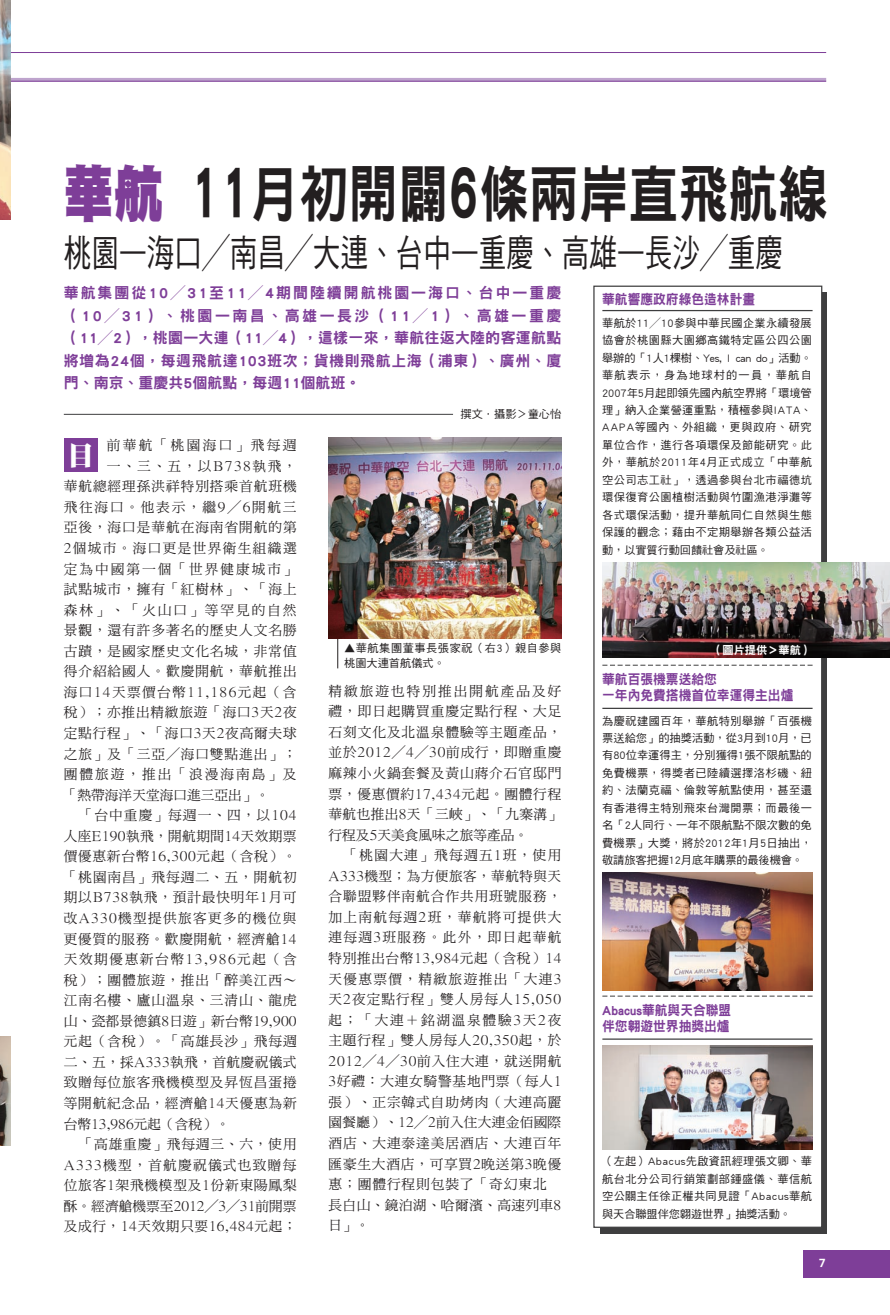
<style>
.page{position:relative;width:890px;height:1315px;background:#fff}
.page>*{position:absolute;margin:0;border:0;box-sizing:border-box;transform-origin:0 0}
.t1{font:62.25px "DF Hei Std W9";color:#231f20;scale:.8 1}
.t2{font:37.38px "DF Hei Std W5";color:#231f20;scale:.74 1}
.t3{font:26.38px "DF Ming Std W12";color:#fff}
.t4{font:15px/22.4px "DF Hei Std W9";letter-spacing:.035em;color:#7e3e98;text-align:justify}
.t5{font:13.75px "DF Ming Md HK BF";letter-spacing:.065em;color:#231f20}
.t6{font:13.75px "DF Ming Md HK BF";letter-spacing:.095em;color:#231f20}
.t7{font:13.75px "DF Ming Md HK BF";color:#231f20}
.t8{font:13.75px "DF Ming Md HK BF";letter-spacing:.14em;color:#231f20}
.t9{font:13.75px/16px "DF Hei Std W9";color:#7e3e98;scale:.93 1}
.t10{font:13.75px "DF Ming Md HK BF";letter-spacing:.025em;color:#231f20}
.t11{font:13.75px "DF Ming Md HK BF";letter-spacing:.09em;color:#231f20}
.t12{font:13.75px "DF Ming Md HK BF";letter-spacing:.04em;color:#231f20}
.t13{font:13.75px "DF Ming Md HK BF";letter-spacing:.015em;color:#231f20}
.t14{font:13.75px "DF Ming Md HK BF";letter-spacing:.03em;color:#231f20}
.t15{font:13.75px "DF Ming Md HK BF";letter-spacing:.125em;color:#231f20}
.t16{font:13.75px "DF Ming Md HK BF";letter-spacing:.11em;color:#231f20}
.t17{font:13.75px "DF Ming Md HK BF";letter-spacing:.105em;color:#231f20}
.t18{font:13.75px "DF Ming Md HK BF";letter-spacing:.165em;color:#231f20}
.t19{font:12.5px "DF Hei Std W9";color:#fff}
.t20{font:11.25px/17.5px "DF Hei Std W5";letter-spacing:.02em;color:#231f20;text-align:justify}
.t21{font:11.25px/15px "DF Hei Std W5";letter-spacing:.045em;color:#231f20}
.t22{font:11.25px "DF Hei Std W9";color:#fff}
.s1{font-family:"DF Hei Std W12";color:#7e3e98}
.s2{font-size:74.75px}
</style>
<div class="page">
<div style="left:803px;top:1249px;width:86px;height:28px;background:#7e3e98"></div>
<hr style="left:0;top:52px;width:826px;height:1px;background:#7e3e98">
<svg style="left:11px;top:78px;width:815px;height:3px;background:#b79ac7"></svg>
<hr style="left:0;top:81px;width:826px;height:1px;background:#7e3e98">
<div style="left:600px;top:292px;width:226px;height:941px;background:#3e3e3f"></div>
<div style="left:593px;top:285px;width:229px;height:942px;background:#fff;border:1px solid #3e3e3f"></div>
<hr style="left:602px;top:310px;width:210px;height:1px;background:#3e3e3f">
<div style="left:64px;top:438px;width:34px;height:34px;background:#7e3e98"></div>
<hr style="left:602px;top:1038px;width:210px;height:1px;background:#3e3e3f">
<svg style="left:602px;top:665px;width:210px;height:1px"></svg>
<svg style="left:602px;top:995px;width:210px;height:1px"></svg>
<hr style="left:602px;top:708px;width:210px;height:1px;background:#3e3e3f">
<img style="left:602px;top:563px;width:287px;height:94px">
<hr style="left:337px;top:458px;width:1px;height:210px;background:#231f20">
<img style="left:328px;top:437px;width:233px;height:201px">
<img style="left:602px;top:872px;width:210px;height:118px">
<img style="left:602px;top:1045px;width:210px;height:104px">
<hr style="left:64px;top:414px;width:389px;height:1px;background:#3e3e3f">
<img style="left:0;top:1036px;width:11px;height:109px">
<img style="left:0;top:0;width:11px;height:219px">
<p class="t1" style="left:64px;top:160px;width:956px"><span class="s1">華航</span> <span class="s2">11</span>月初開闢<span class="s2">6</span>條兩岸直飛航線</p>
<p class="t2" style="left:64px;top:232px;width:973px">桃園—海口╱南昌╱大連、台中—重慶、高雄—長沙╱重慶</p>
<p class="t4" style="left:64px;top:282px;width:499px">華航集團從10╱31至11╱4期間陸續開航桃園—海口、台中—重慶（10╱31）、桃園—南昌、高雄—長沙（11╱1）、高雄—重慶（11╱2），桃園—大連（11╱4），這樣一來，華航往返大陸的客運航點將增為24個，每週飛航達103班次；貨機則飛航上海（浦東）、廣州、廈門、南京、重慶共5個航點，每週11個航班。</p>
<p class="t9" style="left:602px;top:291px;width:166px">華航響應政府綠色造林計畫</p>
<p class="t20" style="left:602px;top:314px;width:211px">華航於11╱10參與中華民國企業永續發展協會於桃園縣大園鄉高鐵特定區公四公園舉辦的「1人1棵樹、Yes, I can do」活動。華航表示，身為地球村的一員，華航自2007年5月起即領先國內航空界將「環境管理」納入企業營運重點，積極參與IATA、AAPA等國內、外組織，更與政府、研究單位合作，進行各項環保及節能研究。此外，華航於2011年4月正式成立「中華航空公司志工社」，透過參與台北市福德坑環保復育公園植樹活動與竹圍漁港淨灘等各式環保活動，提升華航同仁自然與生態保護的觀念；藉由不定期舉辦各類公益活動，以實質行動回饋社會及社區。</p>
<p class="t20" style="left:460px;top:405px;width:102px">撰文．攝影＞童心怡</p>
<p class="t18" style="left:107px;top:438px;width:191px">前華航「桃園海口」飛每週</p>
<p class="t17" style="left:107px;top:459px;width:191px">一、三、五，以B738執飛，</p>
<p class="t5" style="left:64px;top:479px;width:234px">華航總經理孫洪祥特別搭乘首航班機</p>
<p class="t15" style="left:64px;top:500px;width:234px">飛往海口。他表示，繼9╱6開航三</p>
<p class="t5" style="left:64px;top:520px;width:234px">亞後，海口是華航在海南省開航的第</p>
<p class="t6" style="left:64px;top:541px;width:234px">2個城市。海口更是世界衛生組織選</p>
<p class="t8" style="left:64px;top:562px;width:234px">定為中國第一個「世界健康城市」</p>
<p class="t5" style="left:64px;top:582px;width:234px">試點城市，擁有「紅樹林」、「海上</p>
<p class="t8" style="left:64px;top:603px;width:234px">森林」、「火山口」等罕見的自然</p>
<p class="t5" style="left:64px;top:623px;width:234px">景觀，還有許多著名的歷史人文名勝</p>
<p class="t5" style="left:64px;top:644px;width:234px">古蹟，是國家歷史文化名城，非常值</p>
<p class="t5" style="left:64px;top:664px;width:234px">得介紹給國人。歡慶開航，華航推出</p>
<p class="t6" style="left:64px;top:685px;width:234px">海口14天票價台幣11,186元起（含</p>
<p class="t5" style="left:64px;top:705px;width:234px">稅）；亦推出精緻旅遊「海口3天2夜</p>
<p class="t5" style="left:64px;top:726px;width:234px">定點行程」、「海口3天2夜高爾夫球</p>
<p class="t5" style="left:64px;top:746px;width:234px">之旅」及「三亞╱海口雙點進出」；</p>
<p class="t8" style="left:64px;top:767px;width:234px">團體旅遊，推出「浪漫海南島」及</p>
<p class="t7" style="left:64px;top:788px;width:207px">「熱帶海洋天堂海口進三亞出」。</p>
<p class="t5" style="left:80px;top:808px;width:218px">「台中重慶」每週一、四，以104</p>
<p class="t10" style="left:64px;top:829px;width:234px">人座E190執飛，開航期間14天效期票</p>
<p class="t5" style="left:64px;top:849px;width:234px">價優惠新台幣16,300元起（含稅）。</p>
<p class="t5" style="left:64px;top:870px;width:234px">「桃園南昌」飛每週二、五，開航初</p>
<p class="t5" style="left:64px;top:890px;width:234px">期以B738執飛，預計最快明年1月可</p>
<p class="t11" style="left:64px;top:911px;width:234px">改A330機型提供旅客更多的機位與</p>
<p class="t5" style="left:64px;top:931px;width:234px">更優質的服務。歡慶開航，經濟艙14</p>
<p class="t16" style="left:64px;top:952px;width:234px">天效期優惠新台幣13,986元起（含</p>
<p class="t5" style="left:64px;top:973px;width:234px">稅）；團體旅遊，推出「醉美江西∼</p>
<p class="t5" style="left:64px;top:993px;width:234px">江南名樓、廬山溫泉、三清山、龍虎</p>
<p class="t13" style="left:64px;top:1014px;width:234px">山、瓷都景德鎮8日遊」新台幣19,900</p>
<p class="t5" style="left:64px;top:1034px;width:234px">元起（含稅）。「高雄長沙」飛每週</p>
<p class="t14" style="left:64px;top:1055px;width:234px">二、五，採A333執飛，首航慶祝儀式</p>
<p class="t5" style="left:64px;top:1075px;width:234px">致贈每位旅客飛機模型及昇恆昌蛋捲</p>
<p class="t5" style="left:64px;top:1096px;width:234px">等開航紀念品，經濟艙14天優惠為新</p>
<p class="t7" style="left:64px;top:1116px;width:167px">台幣13,986元起（含稅）。</p>
<p class="t5" style="left:80px;top:1137px;width:218px">「高雄重慶」飛每週三、六，使用</p>
<p class="t11" style="left:64px;top:1157px;width:234px">A333機型，首航慶祝儀式也致贈每</p>
<p class="t5" style="left:64px;top:1178px;width:234px">位旅客1架飛機模型及1份新東陽鳳梨</p>
<p class="t7" style="left:64px;top:1199px;width:234px">酥。經濟艙機票至2012╱3╱31前開票</p>
<p class="t12" style="left:64px;top:1219px;width:234px">及成行，14天效期只要16,484元起；</p>
<p class="t3" style="left:68px;top:441px;width:28px">目</p>
<p class="t21" style="left:344px;top:640px;width:219px">▲華航集團董事長張家祝（右3）親自參與桃園大連首航儀式。</p>
<p class="t22" style="left:711px;top:643px;width:102px">（圖片提供＞華航）</p>
<p class="t9" style="left:602px;top:670px;width:207px">華航百張機票送給您<br>一年內免費搭機首位幸運得主出爐</p>
<p class="t8" style="left:328px;top:684px;width:234px">精緻旅遊也特別推出開航產品及好</p>
<p class="t5" style="left:328px;top:704px;width:234px">禮，即日起購買重慶定點行程、大足</p>
<p class="t5" style="left:328px;top:725px;width:234px">石刻文化及北溫泉體驗等主題產品，</p>
<p class="t5" style="left:328px;top:745px;width:234px">並於2012╱4╱30前成行，即贈重慶</p>
<p class="t5" style="left:328px;top:766px;width:234px">麻辣小火鍋套餐及黃山蔣介石官邸門</p>
<p class="t5" style="left:328px;top:786px;width:234px">票，優惠價約17,434元起。團體行程</p>
<p class="t10" style="left:328px;top:807px;width:234px">華航也推出8天「三峽」、「九寨溝」</p>
<p class="t7" style="left:328px;top:828px;width:201px">行程及5天美食風味之旅等產品。</p>
<p class="t11" style="left:344px;top:848px;width:218px">「桃園大連」飛每週五1班，使用</p>
<p class="t14" style="left:328px;top:869px;width:234px">A333機型；為方便旅客，華航特與天</p>
<p class="t5" style="left:328px;top:889px;width:234px">合聯盟夥伴南航合作共用班號服務，</p>
<p class="t6" style="left:328px;top:910px;width:234px">加上南航每週2班，華航將可提供大</p>
<p class="t6" style="left:328px;top:930px;width:234px">連每週3班服務。此外，即日起華航</p>
<p class="t12" style="left:328px;top:951px;width:234px">特別推出台幣13,984元起（含稅）14</p>
<p class="t6" style="left:328px;top:971px;width:234px">天優惠票價，精緻旅遊推出「大連3</p>
<p class="t5" style="left:328px;top:992px;width:234px">天2夜定點行程」雙人房每人15,050</p>
<p class="t15" style="left:328px;top:1012px;width:234px">起；「大連＋銘湖溫泉體驗3天2夜</p>
<p class="t5" style="left:328px;top:1033px;width:234px">主題行程」雙人房每人20,350起，於</p>
<p class="t5" style="left:328px;top:1054px;width:234px">2012╱4╱30前入住大連，就送開航</p>
<p class="t5" style="left:328px;top:1074px;width:234px">3好禮：大連女騎警基地門票（每人1</p>
<p class="t5" style="left:328px;top:1095px;width:234px">張）、正宗韓式自助烤肉（大連高麗</p>
<p class="t13" style="left:328px;top:1115px;width:234px">園餐廳）、12╱2前入住大連金佰國際</p>
<p class="t5" style="left:328px;top:1136px;width:234px">酒店、大連泰達美居酒店、大連百年</p>
<p class="t5" style="left:328px;top:1156px;width:234px">匯豪生大酒店，可享買2晚送第3晚優</p>
<p class="t5" style="left:328px;top:1177px;width:234px">惠；團體行程則包裝了「奇幻東北～</p>
<p class="t10" style="left:328px;top:1197px;width:234px">長白山、鏡泊湖、哈爾濱、高速列車8</p>
<p class="t5" style="left:328px;top:1218px;width:43px">日」。</p>
<p class="t20" style="left:602px;top:711px;width:211px">為慶祝建國百年，華航特別舉辦「百張機票送給您」的抽獎活動，從3月到10月，已有80位幸運得主，分別獲得1張不限航點的免費機票，得獎者已陸續選擇洛杉磯、紐約、法蘭克福、倫敦等航點使用，甚至還有香港得主特別飛來台灣開票；而最後一名「2人同行、一年不限航點不限次數的免費機票」大獎，將於2012年1月5日抽出，敬請旅客把握12月底年購票的最後機會。</p>
<p class="t9" style="left:602px;top:1001px;width:140px">Abacus華航與天合聯盟伴您翱遊世界抽獎出爐</p>
<p class="t20" style="left:602px;top:1152px;width:211px">（左起）Abacus先啟資訊經理張文卿、華航台北分公司行銷策劃部鍾盛儀、華信航空公關主任徐正權共同見證「Abacus華航與天合聯盟伴您翱遊世界」抽獎活動。</p>
<p class="t19" style="left:818px;top:1256px;width:9px">7</p>
</div>
